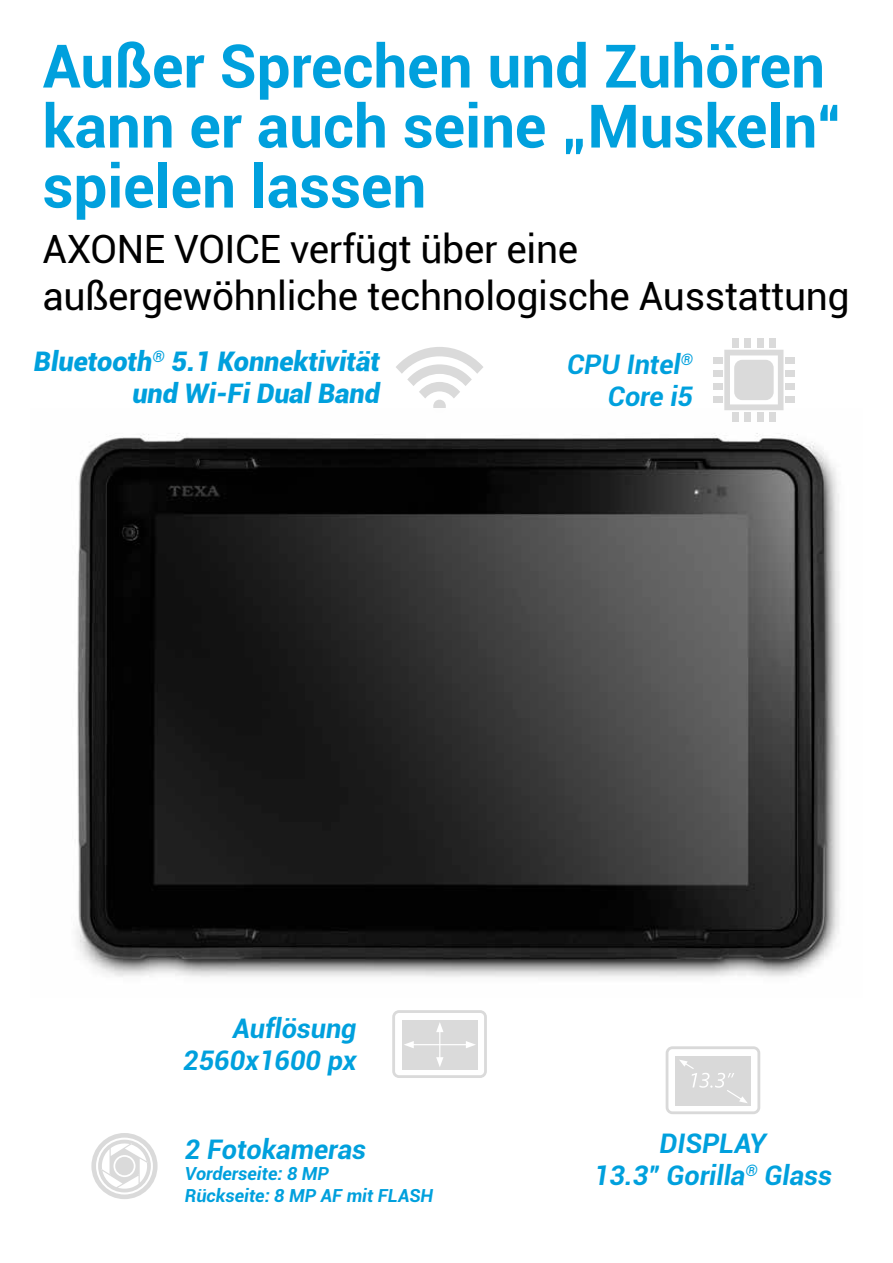
<style>
.page{position:relative;width:893px;height:1263px;background:#fff}
.page>*{position:absolute;margin:0;border:0;box-sizing:border-box;transform-origin:0 0}
.t1{font:700 60px/60px "Roboto";color:#00a0dd}
.t2{font:39px/46.8px "Roboto";letter-spacing:-.01em;color:#000}
.t3{font:italic 700 27px/32.4px "Roboto";color:#00a0dd;text-align:right}
.t4{font:italic 900 27px/32.4px "Roboto";color:#00a0dd;text-align:right}
.t5{font:italic 700 18px/21.6px "Roboto";color:#00a0dd}
</style>
<div class="page">
<svg style="left:392px;top:1010px;width:95px;height:68px"></svg>
<svg style="left:396px;top:347px;width:87px;height:61px"></svg>
<svg style="left:666px;top:1046px;width:94px;height:68px"></svg>
<img style="left:76px;top:409px;width:764px;height:568px">
<svg style="left:91px;top:1133px;width:67px;height:66px"></svg>
<div style="left:115px;top:1157px;width:19px;height:18px;background:#dadada;border-radius:50%"></div>
<svg style="left:724px;top:350px;width:59px;height:60px"></svg>
<div style="left:744px;top:412px;width:7px;height:10px;background:#dadada"></div>
<div style="left:732px;top:412px;width:6px;height:10px;background:#dadada"></div>
<div style="left:770px;top:412px;width:6px;height:10px;background:#dadada"></div>
<div style="left:770px;top:338px;width:6px;height:10px;background:#dadada"></div>
<div style="left:757px;top:338px;width:6px;height:10px;background:#dadada"></div>
<div style="left:713px;top:357px;width:9px;height:7px;background:#dadada"></div>
<div style="left:744px;top:338px;width:7px;height:10px;background:#dadada"></div>
<div style="left:732px;top:338px;width:6px;height:10px;background:#dadada"></div>
<div style="left:713px;top:370px;width:9px;height:7px;background:#dadada"></div>
<div style="left:785px;top:396px;width:10px;height:6px;background:#dadada"></div>
<div style="left:785px;top:370px;width:10px;height:7px;background:#dadada"></div>
<div style="left:785px;top:357px;width:10px;height:7px;background:#dadada"></div>
<div style="left:785px;top:383px;width:10px;height:7px;background:#dadada"></div>
<div style="left:713px;top:383px;width:9px;height:7px;background:#dadada"></div>
<div style="left:713px;top:396px;width:9px;height:6px;background:#dadada"></div>
<div style="left:757px;top:412px;width:6px;height:10px;background:#dadada"></div>
<h1 class="t1" style="left:43px;top:34px;width:801px">Außer Sprechen und Zuhören kann er auch seine „Muskeln“ spielen lassen</h1>
<h2 class="t2" style="left:43px;top:224px;width:809px">AXONE VOICE verfügt über eine außergewöhnliche technologische Ausstattung</h2>
<p class="t4" style="left:34px;top:344px;width:348px">Bluetooth<sup>®</sup> 5.1 Konnektivität und Wi-Fi Dual Band</p>
<p class="t3" style="left:567px;top:347px;width:127px">CPU Intel<sup>®<br></sup>Core i5</p>
<p class="t3" style="left:183px;top:1011px;width:175px">Auflösung<br>2560x1600 px</p>
<p class="t3" style="left:185px;top:1132px;width:183px">2 Fotokameras</p>
<p class="t5" style="left:185px;top:1162px;width:250px">Vorderseite: 8 MP<br>Rückseite: 8 MP AF mit FLASH</p>
<p class="t3" style="left:594px;top:1126px;width:240px;text-align:center">DISPLAY<br>13.3” Gorilla<sup>®</sup> Glass</p>
</div>
